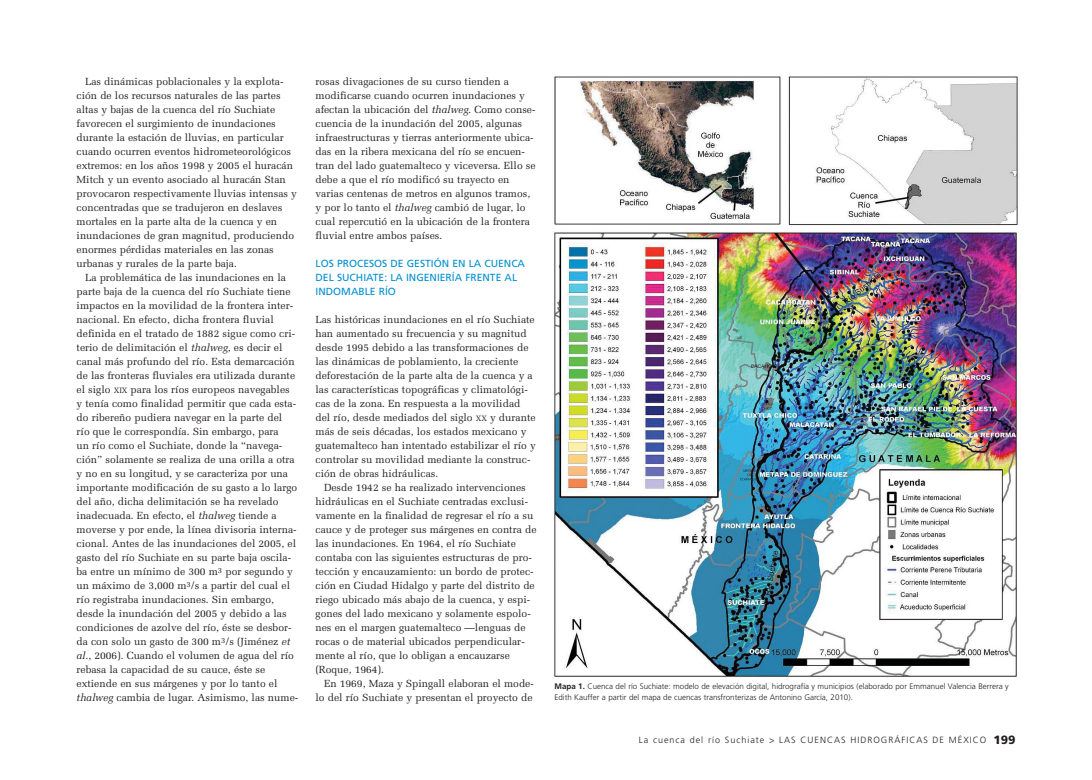
<style>
.page{position:relative;width:1092px;height:780px;background:#fff}
.page>*{position:absolute;margin:0;border:0;box-sizing:border-box;transform-origin:0 0}
.t1{font:10.3px/14px "Melior";color:#231f20}
.t2{font:10.3px/14px "Frutiger";color:#0090d0}
.t3{font:300 9px "Frutiger";letter-spacing:.11em;color:#231f20}
.t4{font:300 8px/11px "Frutiger";color:#231f20}
.s1{font-style:italic}
.s2{font-size:7.7px}
.s3{font-weight:700}
.s4{font-weight:900;font-size:12px}
</style>
<div class="page">
<img style="left:552px;top:76px;width:466px;height:601px">
<p class="t1" style="left:77px;top:75px;width:222px;text-indent:9px">Las dinámicas poblacionales y la explota&shy;ción de los recursos naturales de las partes altas y bajas de la cuenca del río Suchiate favorecen el surgimiento de inundaciones durante la estación de lluvias, en particular cuando ocurren eventos hidrometeorológicos extremos: en los años 1998 y 2005 el huracán Mitch y un evento asociado al huracán Stan provocaron respectivamente lluvias intensas y concentradas que se tradujeron en deslaves mortales en la parte alta de la cuenca y en inundaciones de gran magnitud, produciendo enormes pérdidas materiales en las zonas urbanas y rurales de la parte baja.</p>
<p class="t1" style="left:77px;top:271px;width:223px;text-indent:9px">La problemática de las inundaciones en la parte baja de la cuenca del río Suchiate tiene impactos en la movilidad de la frontera inter&shy;nacional. En efecto, dicha frontera fluvial definida en el tratado de 1882 sigue como cri&shy;terio de delimitación el <span class="s1">thalweg</span>, es decir el canal más profundo del río. Esta demarcación de las fronteras fluviales era utilizada durante el siglo <span class="s2">XIX</span> para los ríos europeos navegables<br>y tenía como finalidad permitir que cada esta&shy;do ribereño pudiera navegar en la parte del<br>río que le correspondía. Sin embargo, para<br>un río como el Suchiate, donde la “navega&shy;ción” solamente se realiza de una orilla a otra y no en su longitud, y se caracteriza por una importante modificación de su gasto a lo largo del año, dicha delimitación se ha revelado inadecuada. En efecto, el <span class="s1">thalweg</span> tiende a moverse y por ende, la línea divisoria interna&shy;cional. Antes de las inundaciones del 2005, el gasto del río Suchiate en su parte baja oscila&shy;ba entre un mínimo de 300 m<sup>3</sup> por segundo y un máximo de 3,000 m<sup>3</sup>/s a partir del cual el río registraba inundaciones. Sin embargo, desde la inundación del 2005 y debido a las condiciones de azolve del río, éste se desbor&shy;da con solo un gasto de 300 m<sup>3</sup>/s (Jiménez <span class="s1">et al.</span>, 2006). Cuando el volumen de agua del río rebasa la capacidad de su cauce, éste se extiende en sus márgenes y por lo tanto el <span class="s1">thalweg</span> cambia de lugar. Asimismo, las nume-</p>
<p class="t1" style="left:315px;top:75px;width:221px">rosas divagaciones de su curso tienden a modificarse cuando ocurren inundaciones y afectan la ubicación del <span class="s1">thalweg</span>. Como conse&shy;cuencia de la inundación del 2005, algunas infraestructuras y tierras anteriormente ubica&shy;das en la ribera mexicana del río se encuen&shy;tran del lado guatemalteco y viceversa. Ello se debe a que el río modificó su trayecto en varias centenas de metros en algunos tramos, y por lo tanto el <span class="s1">thalweg</span> cambió de lugar, lo cual repercutió en la ubicación de la frontera fluvial entre ambos países.</p>
<p class="t2" style="left:315px;top:257px;width:211px">LOS PROCESOS DE GESTIÓN EN LA CUENCA<br>DEL SUCHIATE: LA INGENIERÍA FRENTE AL<br>INDOMABLE RÍO</p>
<p class="t1" style="left:315px;top:313px;width:222px">Las históricas inundaciones en el río Suchiate han aumentado su frecuencia y su magnitud desde 1995 debido a las transformaciones de las dinámicas de poblamiento, la creciente deforestación de la parte alta de la cuenca y a las características topográficas y climatológi&shy;cas de la zona. En respuesta a la movilidad del río, desde mediados del siglo <span class="s2">XX</span> y durante más de seis décadas, los estados mexicano y guatemalteco han intentado estabilizar el río y controlar su movilidad mediante la construc&shy;ción de obras hidráulicas.</p>
<p class="t1" style="left:315px;top:481px;width:222px;text-indent:9px">Desde 1942 se ha realizado intervenciones hidráulicas en el Suchiate centradas exclusi&shy;vamente en la finalidad de regresar el río a su cauce y de proteger sus márgenes en contra de las inundaciones. En 1964, el río Suchiate contaba con las siguientes estructuras de pro&shy;tección y encauzamiento: un bordo de protec&shy;ción en Ciudad Hidalgo y parte del distrito de riego ubicado más abajo de la cuenca, y espi&shy;gones del lado mexicano y solamente espolo&shy;nes en el margen guatemalteco —lenguas de rocas o de material ubicados perpendicular&shy;mente al río, que lo obligan a encauzarse (Roque, 1964).</p>
<p class="t1" style="left:315px;top:677px;width:220px;text-align:right">En 1969, Maza y Spingall elaboran el mode&shy;lo del río Suchiate y presentan el proyecto de</p>
<p class="t4" style="left:554px;top:681px;width:455px"><span class="s3">Mapa 1.</span> Cuenca del río Suchiate: modelo de elevación digital, hidrografía y municipios (elaborado por Emmanuel Valencia Berrera y<br>Edith Kauffer a partir del mapa de cuencas transfronterizas de Antonino García, 2010).</p>
<p class="t3" style="left:638px;top:736px;width:378px">La cuenca del río Suchiate &gt; LAS CUENCAS HIDROGRÁFICAS DE MÉXICO <span class="s4">199</span></p>
</div>
